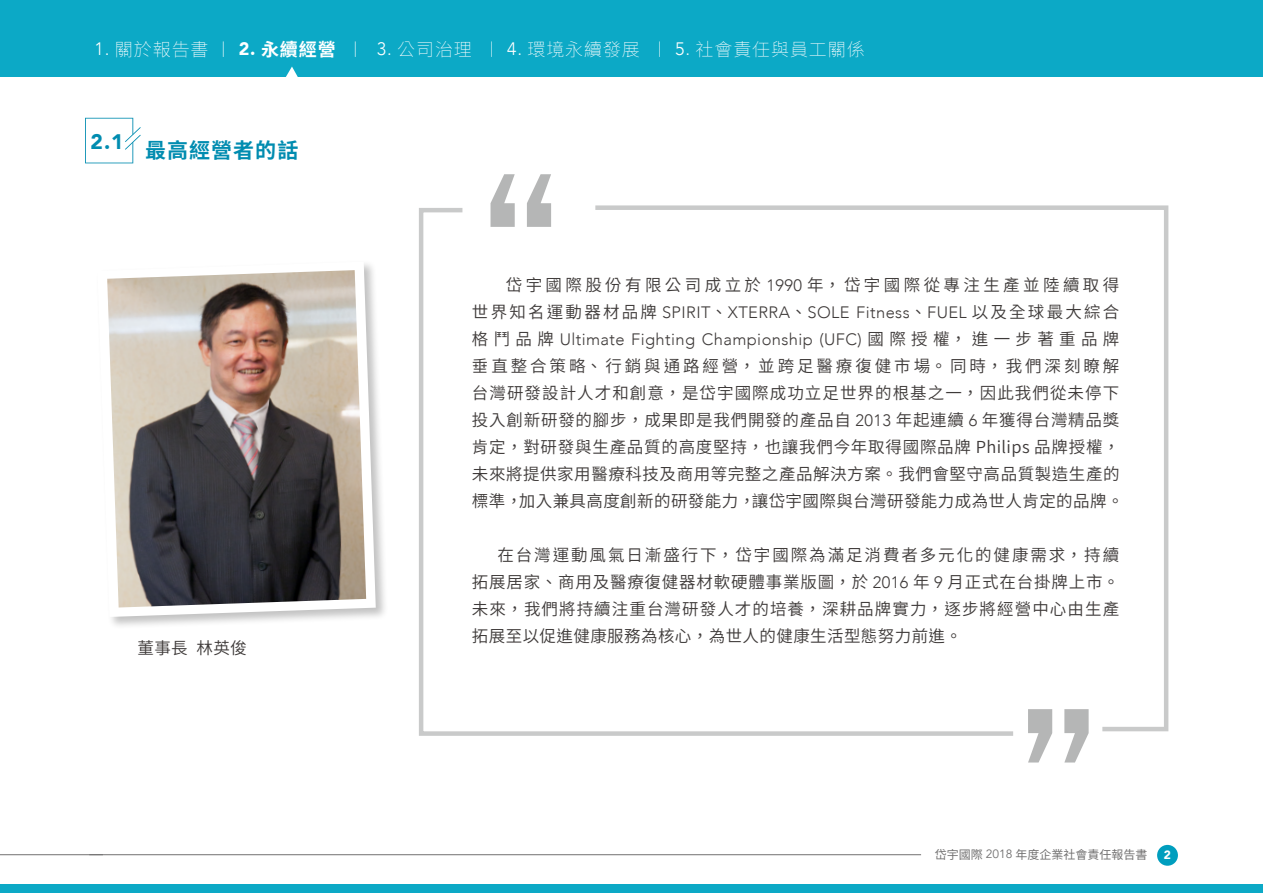
<style>
.page{position:relative;width:1263px;height:893px;background:#fff}
.page>*{position:absolute;margin:0;border:0;box-sizing:border-box;transform-origin:0 0}
.t1{font:700 21px "Noto Sans CJ Ktc";letter-spacing:.05em;color:#008cb0}
.t2{font:100 18px "Noto Sans CJ Ktc";letter-spacing:.05em;color:#fff}
.t3{font:600 16.5px/27px "Noto Sans CJ Ktc";letter-spacing:.045em;color:#3e3a39}
.t4{font:300 16.5px/27px "Avenir";letter-spacing:.025em;color:#3e3a39}
.t5{font:600 16.5px "Noto Sans CJ Ktc";letter-spacing:.205em;color:#3e3a39}
.t6{font:12px "Noto Sans CJ Ktc";color:#727171}
.t7{font:900 12px "Avenir";color:#fff}
.s1{font-family:"Avenir";font-weight:300}
.s2{font-family:"Adobe Ming Std";font-weight:300}
.s3{font-family:"Avenir";font-weight:900}
.s4{font-weight:700}
.s5{font-family:"Noto Sans CJ Ktc";font-weight:600}
.s6{font-family:"Avenir"}
</style>
<div class="page">
<div style="left:0;top:885px;width:1263px;height:8px;background:#0ca9c6"></div>
<div style="left:0;top:0;width:1263px;height:77px;background:#0ca9c6"></div>
<hr style="left:89px;top:854px;width:832px;height:1px;background:#727171">
<hr style="left:0;top:854px;width:103px;height:1px;background:#727171">
<div style="left:1157px;top:845px;width:21px;height:21px;background:#009ebe;border-radius:50%"></div>
<svg style="left:286px;top:67px;width:12px;height:10px"></svg>
<svg style="left:85px;top:118px;width:56px;height:45px"></svg>
<svg style="left:527px;top:174px;width:24px;height:32px"></svg>
<svg style="left:490px;top:174px;width:25px;height:32px"></svg>
<svg style="left:1028px;top:734px;width:24px;height:28px"></svg>
<svg style="left:1064px;top:734px;width:24px;height:28px"></svg>
<svg style="left:419px;top:206px;width:594px;height:530px"></svg>
<svg style="left:591px;top:205px;width:578px;height:529px"></svg>
<div style="left:95px;top:260px;width:293px;height:370px;background:#000;opacity:.24"></div>
<svg style="left:97px;top:262px;width:279px;height:355px"></svg>
<img style="left:107px;top:270px;width:259px;height:337px">
<p class="t2" style="left:95px;top:39px;width:772px"><span class="s1">1.</span> 關於報告書<span class="s2">｜</span> <span class="s3">2.</span> <span class="s4">永續經營</span> <span class="s2">｜</span> <span class="s1">3.</span> 公司治理 <span class="s2">｜</span> <span class="s1">4.</span> 環境永續發展 <span class="s2">｜</span> <span class="s1">5.</span> 社會責任與員工關係</p>
<p class="t1" style="left:91px;top:138px;width:209px"><sup>2.1</sup> 最高經營者的話</p>
<p class="t3" style="left:137px;top:634px;width:111px">董事長 林英俊</p>
<p class="t5" style="left:506px;top:276px;width:615px">岱宇國際股份有限公司成立於 <span class="s1">1990</span> 年，岱宇國際從專注生產並陸續取得</p>
<p class="t4" style="left:472px;top:299px;width:649px"><span class="s5">世界知名運動器材品牌</span> SPIRIT<span class="s5">、</span>XTERRA<span class="s5">、</span>SOLE Fitness<span class="s5">、</span>FUEL <span class="s5">以及全球最大綜合格鬥品牌</span> Ultimate Fighting Championship (UFC) <span class="s5">國際授權，進一步著重品牌</span></p>
<p class="t3" style="left:472px;top:353px;width:653px">垂直整合策略、行銷與通路經營，並跨足醫療復健市場。同時，我們深刻瞭解台灣研發設計人才和創意，是岱宇國際成功立足世界的根基之一，因此我們從未停下投入創新研發的腳步，成果即是我們開發的產品自 <span class="s1">2013</span> 年起連續 <span class="s1">6</span> 年獲得台灣精品獎肯定，對研發與生產品質的高度堅持，也讓我們今年取得國際品牌 Philips 品牌授權，未來將提供家用醫療科技及商用等完整之產品解決方案。我們會堅守高品質製造生產的標準，加入兼具高度創新的研發能力，讓岱宇國際與台灣研發能力成為世人肯定的品牌。</p>
<p class="t3" style="left:472px;top:542px;width:649px;text-align:justify;text-indent:26px">在台灣運動風氣日漸盛行下，岱宇國際為滿足消費者多元化的健康需求，持續拓展居家、商用及醫療復健器材軟硬體事業版圖，於 <span class="s1">2016</span> 年 <span class="s1">9</span> 月正式在台掛牌上市。未來，我們將持續注重台灣研發人才的培養，深耕品牌實力，逐步將經營中心由生產拓展至以促進健康服務為核心，為世人的健康生活型態努力前進。</p>
<p class="t6" style="left:935px;top:847px;width:214px">岱宇國際 <span class="s6">2018</span> 年度企業社會責任報告書</p>
<p class="t7" style="left:1164px;top:844px;width:9px">2</p>
</div>
